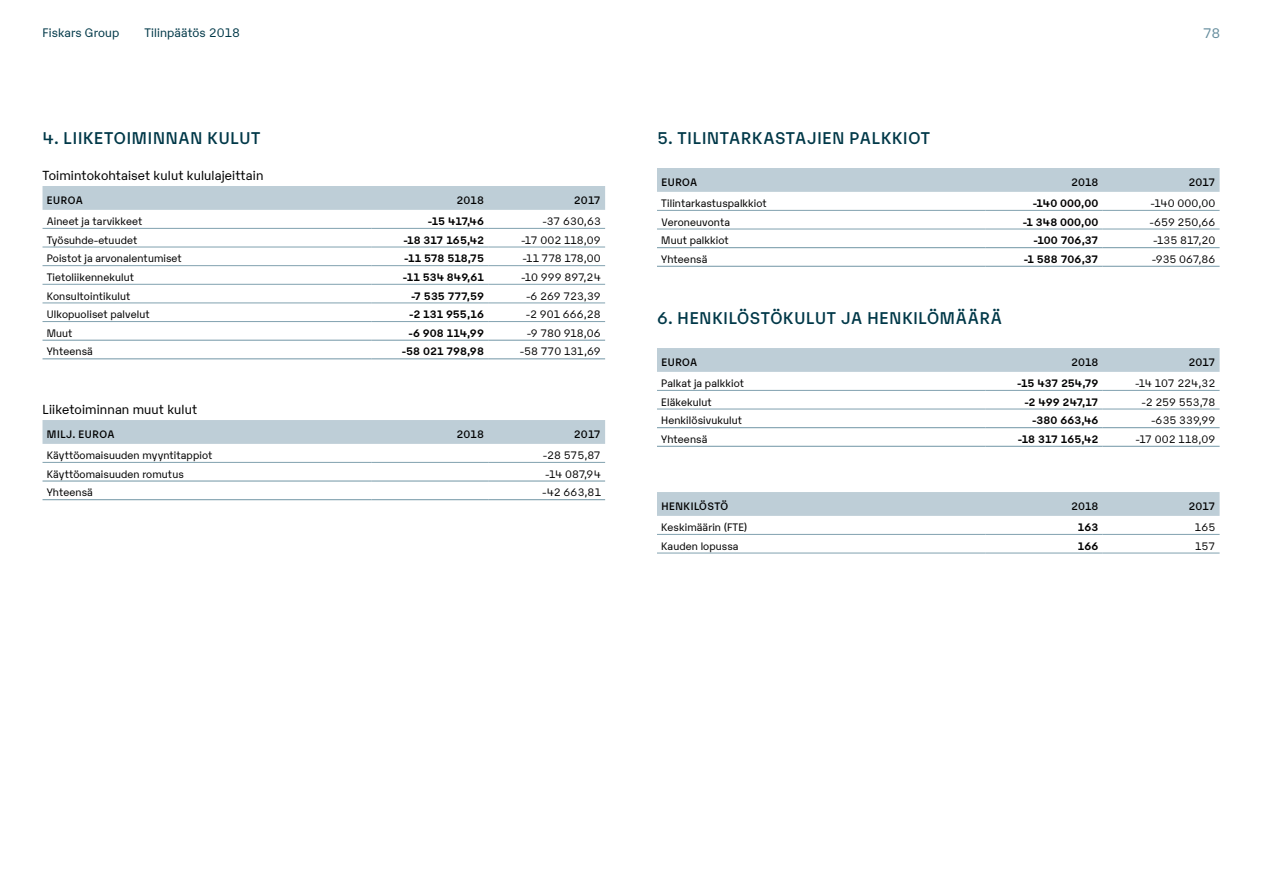
<style>
.page{position:relative;width:1263px;height:893px;background:#fff}
.page>*{position:absolute;margin:0;border:0;box-sizing:border-box;transform-origin:0 0}
.t1{font:500 16.5px "Karelia";letter-spacing:.05em;color:#003848}
.t2{font:13.5px "Karelia";color:#658d9d}
.t3{font:12.75px "Karelia";letter-spacing:.01em;color:#000}
.t4{font:12px "Karelia";letter-spacing:.01em;color:#003848}
.t5{font:10.5px "Karelia";letter-spacing:.01em;color:#000}
.t6{font:700 10.5px "Karelia";letter-spacing:.01em;color:#000}
.t7{font:500 10.5px "Karelia";letter-spacing:.01em;color:#000}
.t8{font:500 10.5px "Karelia";letter-spacing:.05em;color:#000}
.t9{font:10.5px "Karelia";letter-spacing:-.025em;color:#000}
</style>
<div class="page">
<div style="left:43px;top:186px;width:562px;height:24px;background:#beced7"></div>
<hr style="left:43px;top:228px;width:328px;height:1px;background:#81a1af">
<hr style="left:371px;top:228px;width:117px;height:1px;background:#81a1af">
<hr style="left:488px;top:228px;width:117px;height:1px;background:#81a1af">
<hr style="left:371px;top:340px;width:117px;height:1px;background:#81a1af">
<hr style="left:488px;top:340px;width:117px;height:1px;background:#81a1af">
<hr style="left:43px;top:340px;width:328px;height:1px;background:#81a1af">
<hr style="left:43px;top:247px;width:328px;height:1px;background:#81a1af">
<hr style="left:43px;top:265px;width:328px;height:1px;background:#81a1af">
<hr style="left:43px;top:284px;width:328px;height:1px;background:#81a1af">
<hr style="left:43px;top:303px;width:328px;height:1px;background:#81a1af">
<hr style="left:43px;top:321px;width:328px;height:1px;background:#81a1af">
<hr style="left:43px;top:358px;width:328px;height:1px;background:#81a1af">
<hr style="left:371px;top:247px;width:117px;height:1px;background:#81a1af">
<hr style="left:488px;top:247px;width:117px;height:1px;background:#81a1af">
<hr style="left:371px;top:265px;width:117px;height:1px;background:#81a1af">
<hr style="left:488px;top:265px;width:117px;height:1px;background:#81a1af">
<hr style="left:371px;top:284px;width:117px;height:1px;background:#81a1af">
<hr style="left:488px;top:284px;width:117px;height:1px;background:#81a1af">
<hr style="left:371px;top:303px;width:117px;height:1px;background:#81a1af">
<hr style="left:488px;top:303px;width:117px;height:1px;background:#81a1af">
<hr style="left:371px;top:321px;width:117px;height:1px;background:#81a1af">
<hr style="left:488px;top:321px;width:117px;height:1px;background:#81a1af">
<hr style="left:371px;top:358px;width:117px;height:1px;background:#81a1af">
<hr style="left:488px;top:358px;width:117px;height:1px;background:#81a1af">
<div style="left:43px;top:420px;width:562px;height:24px;background:#beced7"></div>
<hr style="left:371px;top:480px;width:117px;height:2px;background:#81a1af">
<hr style="left:488px;top:480px;width:117px;height:2px;background:#81a1af">
<hr style="left:43px;top:480px;width:328px;height:2px;background:#81a1af">
<hr style="left:43px;top:462px;width:328px;height:1px;background:#81a1af">
<hr style="left:43px;top:499px;width:328px;height:1px;background:#81a1af">
<hr style="left:371px;top:462px;width:117px;height:1px;background:#81a1af">
<hr style="left:488px;top:462px;width:117px;height:1px;background:#81a1af">
<hr style="left:371px;top:499px;width:117px;height:1px;background:#81a1af">
<hr style="left:488px;top:499px;width:117px;height:1px;background:#81a1af">
<div style="left:657px;top:168px;width:562px;height:24px;background:#beced7"></div>
<hr style="left:986px;top:247px;width:117px;height:1px;background:#81a1af">
<hr style="left:1103px;top:247px;width:116px;height:1px;background:#81a1af">
<hr style="left:657px;top:247px;width:329px;height:1px;background:#81a1af">
<hr style="left:657px;top:210px;width:329px;height:1px;background:#81a1af">
<hr style="left:657px;top:229px;width:329px;height:1px;background:#81a1af">
<hr style="left:657px;top:266px;width:329px;height:1px;background:#81a1af">
<hr style="left:986px;top:210px;width:117px;height:1px;background:#81a1af">
<hr style="left:1103px;top:210px;width:116px;height:1px;background:#81a1af">
<hr style="left:986px;top:229px;width:117px;height:1px;background:#81a1af">
<hr style="left:1103px;top:229px;width:116px;height:1px;background:#81a1af">
<hr style="left:986px;top:266px;width:117px;height:1px;background:#81a1af">
<hr style="left:1103px;top:266px;width:116px;height:1px;background:#81a1af">
<div style="left:657px;top:348px;width:562px;height:24px;background:#beced7"></div>
<hr style="left:986px;top:427px;width:117px;height:1px;background:#81a1af">
<hr style="left:1103px;top:427px;width:116px;height:1px;background:#81a1af">
<hr style="left:657px;top:427px;width:329px;height:1px;background:#81a1af">
<hr style="left:657px;top:390px;width:329px;height:1px;background:#81a1af">
<hr style="left:657px;top:409px;width:329px;height:1px;background:#81a1af">
<hr style="left:657px;top:446px;width:329px;height:1px;background:#81a1af">
<hr style="left:986px;top:390px;width:117px;height:1px;background:#81a1af">
<hr style="left:1103px;top:390px;width:116px;height:1px;background:#81a1af">
<hr style="left:986px;top:409px;width:117px;height:1px;background:#81a1af">
<hr style="left:1103px;top:409px;width:116px;height:1px;background:#81a1af">
<hr style="left:986px;top:446px;width:117px;height:1px;background:#81a1af">
<hr style="left:1103px;top:446px;width:116px;height:1px;background:#81a1af">
<div style="left:657px;top:492px;width:562px;height:24px;background:#beced7"></div>
<hr style="left:657px;top:534px;width:329px;height:1px;background:#81a1af">
<hr style="left:657px;top:553px;width:329px;height:1px;background:#81a1af">
<hr style="left:986px;top:534px;width:117px;height:1px;background:#81a1af">
<hr style="left:1103px;top:534px;width:116px;height:1px;background:#81a1af">
<hr style="left:986px;top:553px;width:117px;height:1px;background:#81a1af">
<hr style="left:1103px;top:553px;width:116px;height:1px;background:#81a1af">
<p class="t4" style="left:43px;top:24px;width:78px">Fiskars Group</p>
<p class="t4" style="left:145px;top:24px;width:97px">Tilinpäätös 2018</p>
<p class="t2" style="left:1203px;top:24px;width:19px">78</p>
<h1 class="t1" style="left:43px;top:126px;width:219px">4. LIIKETOIMINNAN KULUT</h1>
<p class="t3" style="left:43px;top:166px;width:222px">Toimintokohtaiset kulut kululajeittain</p>
<p class="t7" style="left:47px;top:192px;width:37px">EUROA</p>
<p class="t7" style="left:456px;top:192px;width:29px">2018</p>
<p class="t7" style="left:574px;top:192px;width:28px">2017</p>
<p class="t5" style="left:47px;top:214px;width:97px">Aineet ja tarvikkeet</p>
<p class="t6" style="left:428px;top:213px;width:57px">-15 417,46</p>
<p class="t5" style="left:543px;top:214px;width:59px">-37 630,63</p>
<p class="t5" style="left:47px;top:232px;width:92px">Työsuhde-etuudet</p>
<p class="t6" style="left:404px;top:232px;width:82px">-18 317 165,42</p>
<p class="t5" style="left:521px;top:232px;width:81px">-17 002 118,09</p>
<p class="t5" style="left:47px;top:251px;width:137px">Poistot ja arvonalentumiset</p>
<p class="t6" style="left:405px;top:251px;width:81px">-11 578 518,75</p>
<p class="t9" style="left:523px;top:251px;width:80px">-11 778 178,00</p>
<p class="t5" style="left:47px;top:270px;width:89px">Tietoliikennekulut</p>
<p class="t6" style="left:403px;top:269px;width:82px">-11 534 849,61</p>
<p class="t5" style="left:521px;top:270px;width:81px">-10 999 897,24</p>
<p class="t5" style="left:47px;top:288px;width:85px">Konsultointikulut</p>
<p class="t6" style="left:412px;top:288px;width:74px">-7 535 777,59</p>
<p class="t5" style="left:526px;top:288px;width:76px">-6 269 723,39</p>
<p class="t5" style="left:47px;top:307px;width:104px">Ulkopuoliset palvelut</p>
<p class="t6" style="left:409px;top:307px;width:76px">-2 131 955,16</p>
<p class="t5" style="left:526px;top:307px;width:76px">-2 901 666,28</p>
<p class="t5" style="left:47px;top:325px;width:27px">Muut</p>
<p class="t6" style="left:409px;top:325px;width:77px">-6 908 114,99</p>
<p class="t5" style="left:527px;top:325px;width:75px">-9 780 918,06</p>
<p class="t5" style="left:47px;top:344px;width:48px">Yhteensä</p>
<p class="t6" style="left:402px;top:344px;width:83px">-58 021 798,98</p>
<p class="t5" style="left:520px;top:344px;width:82px">-58 770 131,69</p>
<p class="t3" style="left:43px;top:400px;width:156px">Liiketoiminnan muut kulut</p>
<p class="t8" style="left:47px;top:426px;width:69px">MILJ. EUROA</p>
<p class="t7" style="left:456px;top:426px;width:29px">2018</p>
<p class="t7" style="left:574px;top:426px;width:28px">2017</p>
<p class="t5" style="left:47px;top:448px;width:167px">Käyttöomaisuuden myyntitappiot</p>
<p class="t5" style="left:543px;top:448px;width:59px">-28 575,87</p>
<p class="t5" style="left:47px;top:466px;width:139px">Käyttöomaisuuden romutus</p>
<p class="t5" style="left:546px;top:466px;width:57px">-14 087,94</p>
<p class="t5" style="left:47px;top:485px;width:48px">Yhteensä</p>
<p class="t5" style="left:543px;top:485px;width:60px">-42 663,81</p>
<h1 class="t1" style="left:657px;top:126px;width:275px">5. TILINTARKASTAJIEN PALKKIOT</h1>
<p class="t7" style="left:661px;top:174px;width:37px">EUROA</p>
<p class="t7" style="left:1071px;top:174px;width:29px">2018</p>
<p class="t7" style="left:1188px;top:174px;width:28px">2017</p>
<p class="t5" style="left:661px;top:196px;width:107px">Tilintarkastuspalkkiot</p>
<p class="t6" style="left:1033px;top:195px;width:67px">-140 000,00</p>
<p class="t5" style="left:1151px;top:196px;width:66px">-140 000,00</p>
<p class="t5" style="left:661px;top:214px;width:70px">Veroneuvonta</p>
<p class="t6" style="left:1023px;top:214px;width:77px">-1 348 000,00</p>
<p class="t5" style="left:1150px;top:214px;width:67px">-659 250,66</p>
<p class="t5" style="left:661px;top:233px;width:69px">Muut palkkiot</p>
<p class="t6" style="left:1034px;top:233px;width:66px">-100 706,37</p>
<p class="t5" style="left:1153px;top:233px;width:63px">-135 817,20</p>
<p class="t5" style="left:661px;top:252px;width:48px">Yhteensä</p>
<p class="t6" style="left:1024px;top:251px;width:76px">-1 588 706,37</p>
<p class="t5" style="left:1152px;top:252px;width:65px">-935 067,86</p>
<h1 class="t1" style="left:657px;top:306px;width:347px">6. HENKILÖSTÖKULUT JA HENKILÖMÄÄRÄ</h1>
<p class="t7" style="left:661px;top:354px;width:37px">EUROA</p>
<p class="t7" style="left:1071px;top:354px;width:29px">2018</p>
<p class="t7" style="left:1188px;top:354px;width:28px">2017</p>
<p class="t5" style="left:661px;top:376px;width:84px">Palkat ja palkkiot</p>
<p class="t6" style="left:1018px;top:375px;width:82px">-15 437 254,79</p>
<p class="t5" style="left:1135px;top:376px;width:81px">-14 107 224,32</p>
<p class="t5" style="left:661px;top:394px;width:52px">Eläkekulut</p>
<p class="t6" style="left:1025px;top:394px;width:75px">-2 499 247,17</p>
<p class="t5" style="left:1142px;top:394px;width:75px">-2 259 553,78</p>
<p class="t5" style="left:661px;top:413px;width:82px">Henkilösivukulut</p>
<p class="t6" style="left:1033px;top:413px;width:67px">-380 663,46</p>
<p class="t5" style="left:1151px;top:413px;width:65px">-635 339,99</p>
<p class="t5" style="left:661px;top:432px;width:48px">Yhteensä</p>
<p class="t6" style="left:1018px;top:431px;width:82px">-18 317 165,42</p>
<p class="t5" style="left:1136px;top:432px;width:81px">-17 002 118,09</p>
<p class="t8" style="left:661px;top:498px;width:68px">HENKILÖSTÖ</p>
<p class="t7" style="left:1071px;top:498px;width:29px">2018</p>
<p class="t7" style="left:1188px;top:498px;width:28px">2017</p>
<p class="t5" style="left:661px;top:520px;width:88px">Keskimäärin (FTE)</p>
<p class="t6" style="left:1078px;top:519px;width:22px">163</p>
<p class="t5" style="left:1195px;top:520px;width:22px">165</p>
<p class="t5" style="left:661px;top:538px;width:79px">Kauden lopussa</p>
<p class="t6" style="left:1078px;top:538px;width:22px">166</p>
<p class="t5" style="left:1195px;top:538px;width:22px">157</p>
</div>
